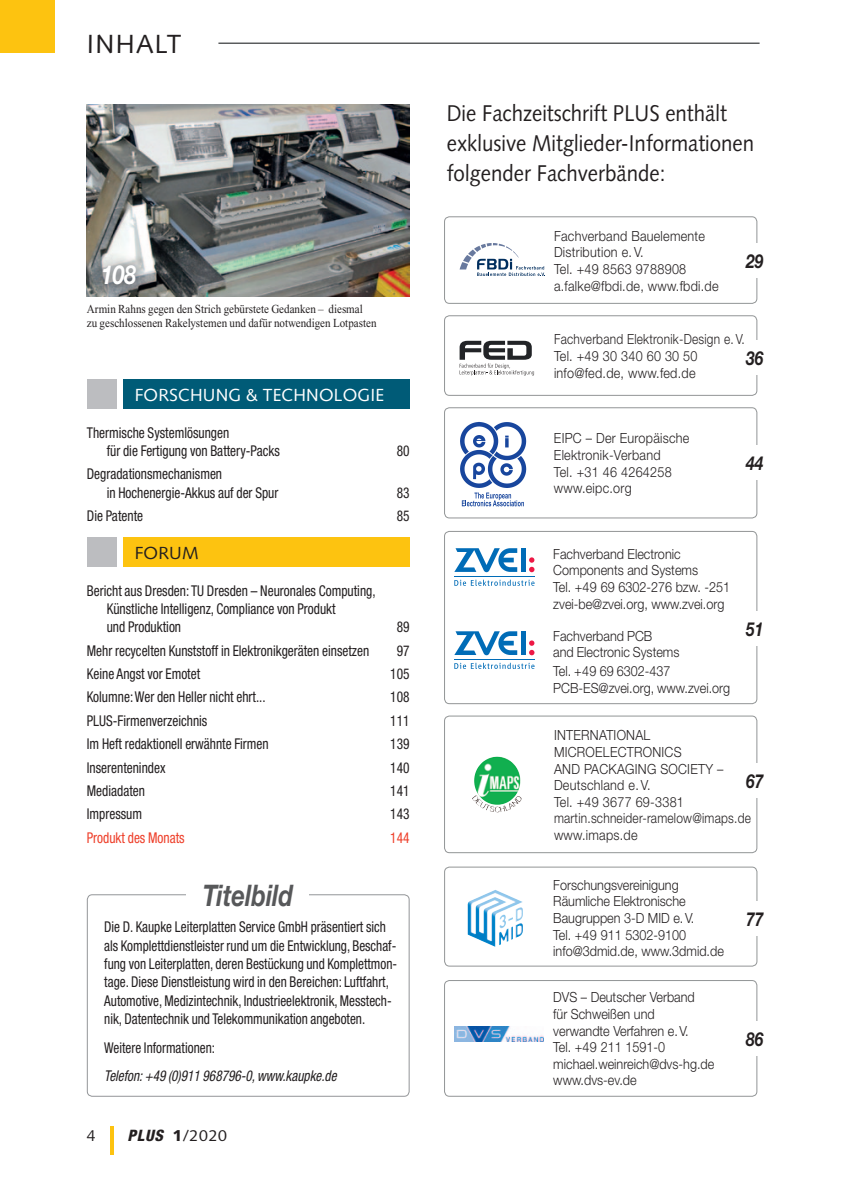
<style>
.page{position:relative;width:844px;height:1191px;background:#fff}
.page>*{position:absolute;margin:0;border:0;box-sizing:border-box;transform-origin:0 0}
.t1{font:italic 700 29.75px "Helvetica Neue";color:#57585a;scale:.8 1}
.t2{font:26.25px "Syntax";letter-spacing:.05em;color:#231f20}
.t3{font:italic 700 26.25px "Helvetica Neue";color:#fff;scale:.8 1}
.t4{font:22.75px/29.8px "Syntax";color:#231f20;scale:.9 1}
.t5{font:italic 700 19.25px "Helvetica Neue";color:#231f20;scale:.8 1}
.t6{font:17.5px "Syntax";letter-spacing:.01em;color:#fff}
.t7{font:17.5px "Syntax";letter-spacing:.01em;color:#231f20}
.t8{font:15.75px "Syntax";color:#231f20}
.t9{font:condensed 14.88px/18.4px "Helvetica Neue";color:#231f20;scale:.9 1}
.t10{font:condensed 14.88px/18.4px "Helvetica Neue";color:#231f20;scale:.89 1}
.t11{font:italic condensed 14.88px "Helvetica Neue";color:#231f20;scale:.89 1}
.t12{font:condensed 14.88px "Helvetica Neue";color:#ee3f2a;scale:.9 1}
.t13{font:300 14px/16.6px "Helvetica Neue";color:#231f20;scale:.9 1}
.t14{font:300 14px/16.6px "Helvetica Neue";letter-spacing:.02em;color:#231f20;scale:.9 1}
.t15{font:300 14px/16.6px "Helvetica Neue";letter-spacing:.02em;color:#231f20;scale:.85 1}
.t16{font:12.25px/14px "Times New Roman";color:#231f20;scale:.9 1}
.s1{font-family:"Helvetica Neue";font-weight:800;font-style:italic;font-stretch:condensed}
.s2{font-weight:900}
</style>
<div class="page">
<hr style="left:110px;top:1126px;width:3px;height:29px;background:#fdc310">
<div style="left:0;top:0;width:55px;height:53px;background:#fdc310"></div>
<hr style="left:218px;top:43px;width:541px;height:1px;background:#0b0e10">
<div style="left:444px;top:216px;width:313px;height:88px;border:1px solid #929596;border-radius:5px"></div>
<svg style="left:459px;top:243px;width:86px;height:33px"></svg>
<div style="left:736px;top:243px;width:69px;height:35px;background:#fff"></div>
<div style="left:444px;top:715px;width:313px;height:138px;border:1px solid #929596;border-radius:5px"></div>
<img style="left:474px;top:756px;width:22px;height:26px">
<div style="left:736px;top:762px;width:69px;height:35px;background:#fff"></div>
<div style="left:444px;top:980px;width:313px;height:116px;border:1px solid #929596;border-radius:5px"></div>
<img style="left:454px;top:1026px;width:89px;height:15px">
<div style="left:736px;top:1020px;width:69px;height:35px;background:#fff"></div>
<div style="left:444px;top:866px;width:313px;height:100px;border:1px solid #929596;border-radius:5px"></div>
<svg style="left:484px;top:890px;width:11px;height:5px"></svg>
<div style="left:736px;top:900px;width:69px;height:35px;background:#fff"></div>
<div style="left:444px;top:315px;width:313px;height:81px;border:1px solid #929596;border-radius:5px"></div>
<svg style="left:459px;top:341px;width:75px;height:34px"></svg>
<div style="left:736px;top:340px;width:69px;height:34px;background:#fff"></div>
<div style="left:444px;top:531px;width:313px;height:173px;border:1px solid #929596;border-radius:5px"></div>
<svg style="left:454px;top:548px;width:63px;height:24px"></svg>
<div style="left:520px;top:548px;width:5px;height:24px;background:#006cb7"></div>
<svg style="left:529px;top:557px;width:5px;height:15px"></svg>
<hr style="left:454px;top:575px;width:80px;height:1px;background:#006cb7">
<svg style="left:454px;top:579px;width:80px;height:7px"></svg>
<svg style="left:454px;top:631px;width:63px;height:24px"></svg>
<div style="left:520px;top:631px;width:5px;height:24px;background:#006cb7"></div>
<svg style="left:529px;top:640px;width:5px;height:15px"></svg>
<hr style="left:454px;top:659px;width:80px;height:1px;background:#006cb7">
<svg style="left:454px;top:663px;width:80px;height:6px"></svg>
<div style="left:736px;top:611px;width:69px;height:35px;background:#fff"></div>
<div style="left:123px;top:379px;width:286px;height:30px;background:#005b77"></div>
<div style="left:87px;top:379px;width:30px;height:30px;background:#bcbdc0"></div>
<div style="left:123px;top:537px;width:286px;height:30px;background:#fdc310"></div>
<div style="left:87px;top:537px;width:30px;height:30px;background:#bcbdc0"></div>
<div style="left:444px;top:407px;width:313px;height:111px;border:1px solid #929596;border-radius:5px"></div>
<div style="left:736px;top:445px;width:69px;height:35px;background:#fff"></div>
<svg style="left:460px;top:422px;width:66px;height:84px"></svg>
<div style="left:87px;top:894px;width:322px;height:202px;border:1px solid #939598;border-radius:5px"></div>
<div style="left:186px;top:876px;width:123px;height:35px;background:#fff"></div>
<img style="left:87px;top:104px;width:322px;height:192px">
<div style="left:93px;top:254px;width:54px;height:41px;background:#231f20;opacity:.75"></div>
<h2 class="t2" style="left:87px;top:28px;width:96px">INHALT</h2>
<h2 class="t3" style="left:101px;top:258px;width:45px">108</h2>
<p class="t16" style="left:87px;top:302px;width:323px">Armin Rahns gegen den Strich gebürstete Gedanken – diesmal<br>zu geschlossenen Rakelystemen und dafür notwendigen Lotpasten</p>
<p class="t6" style="left:135px;top:384px;width:251px">FORSCHUNG &amp; TECHNOLOGIE</p>
<p class="t9" style="left:107px;top:423px;width:194px;text-indent:-20px">Thermische Systemlösungen<br>für die Fertigung von Battery-Packs</p>
<p class="t9" style="left:107px;top:465px;width:192px;text-indent:-20px">Degradationsmechanismen<br>in Hochenergie-Akkus auf der Spur</p>
<p class="t9" style="left:396px;top:441px;width:16px">80</p>
<p class="t9" style="left:396px;top:483px;width:16px">83</p>
<p class="t9" style="left:87px;top:506px;width:64px">Die Patente</p>
<p class="t9" style="left:396px;top:506px;width:16px">85</p>
<p class="t7" style="left:135px;top:542px;width:65px">FORUM</p>
<p class="t9" style="left:107px;top:581px;width:300px;text-indent:-20px">Bericht aus Dresden: TU Dresden – Neuronales Computing,<br>Künstliche Intelligenz, Compliance von Produkt<br>und Produktion</p>
<p class="t9" style="left:396px;top:618px;width:16px">89</p>
<p class="t9" style="left:87px;top:641px;width:315px">Mehr recycelten Kunststoff in Elektronikgeräten einsetzen</p>
<p class="t9" style="left:396px;top:641px;width:16px">97</p>
<p class="t9" style="left:87px;top:664px;width:127px">Keine Angst vor Emotet</p>
<p class="t9" style="left:390px;top:664px;width:23px">105</p>
<p class="t9" style="left:87px;top:688px;width:200px">Kolumne: Wer den Heller nicht ehrt...</p>
<p class="t9" style="left:390px;top:688px;width:23px">108</p>
<p class="t9" style="left:87px;top:711px;width:135px">PLUS-Firmenverzeichnis</p>
<p class="t9" style="left:390px;top:711px;width:23px">111</p>
<p class="t9" style="left:87px;top:734px;width:203px">Im Heft redaktionell erwähnte Firmen</p>
<p class="t9" style="left:390px;top:734px;width:23px">139</p>
<p class="t9" style="left:87px;top:758px;width:89px">Inserentenindex</p>
<p class="t9" style="left:390px;top:758px;width:23px">140</p>
<p class="t9" style="left:87px;top:781px;width:66px">Mediadaten</p>
<p class="t9" style="left:390px;top:781px;width:23px">141</p>
<p class="t9" style="left:87px;top:804px;width:63px">Impressum</p>
<p class="t9" style="left:390px;top:804px;width:23px">143</p>
<p class="t12" style="left:87px;top:828px;width:110px">Produkt des Monats</p>
<p class="t12" style="left:390px;top:828px;width:23px">144</p>
<h1 class="t1" style="left:203px;top:876px;width:114px">Titelbild</h1>
<p class="t10" style="left:104px;top:917px;width:330px">Die D. Kaupke Leiterplatten Service GmbH präsentiert sich als Komplettdienstleister rund um die Entwicklung, Beschaf&shy;fung von Leiterplatten, deren Bestückung und Komplettmon&shy;tage. Diese Dienstleistung wird in den Bereichen: Luftfahrt, Automotive, Medizintechnik, Industrieelektronik, Messtech&shy;nik, Datentechnik und Telekommunikation angeboten.</p>
<p class="t10" style="left:104px;top:1038px;width:126px">Weitere Informationen:</p>
<p class="t11" style="left:104px;top:1067px;width:262px">Telefon: +49 (0)911 968796-0, www.kaupke.de</p>
<p class="t8" style="left:87px;top:1126px;width:10px">4</p>
<p class="t8" style="left:127px;top:1126px;width:101px"><span class="s1">PLUS</span> <span class="s2">1</span>/2020</p>
<h3 class="t4" style="left:446px;top:99px;width:343px">Die Fachzeitschrift PLUS enthält exklusive Mitglieder-Informationen folgender Fachverbände:</h3>
<p class="t14" style="left:554px;top:227px;width:184px">Fachverband Bauelemente<br>Distribution e. V.<br>Tel. +49 8563 9788908 a.falke@fbdi.de, www.fbdi.de</p>
<p class="t5" style="left:746px;top:249px;width:23px">29</p>
<p class="t15" style="left:554px;top:331px;width:226px">Fachverband Elektronik-Design e. V.<br>Tel. +49 30 340 60 30 50 info@fed.de, www.fed.de</p>
<p class="t5" style="left:746px;top:346px;width:23px">36</p>
<p class="t14" style="left:554px;top:430px;width:152px">EIPC – Der Europäische<br>Elektronik-Verband<br>Tel. +31 46 4264258 www.eipc.org</p>
<p class="t5" style="left:745px;top:451px;width:23px">44</p>
<p class="t13" style="left:553px;top:545px;width:198px">Fachverband Electronic<br>Components and Systems<br>Tel. +49 69 6302-276 bzw. -251 zvei-be@zvei.org, www.zvei.org</p>
<p class="t13" style="left:553px;top:627px;width:142px">Fachverband PC B<br>and Electronic Systems</p>
<p class="t13" style="left:553px;top:662px;width:198px">Tel. +49 69 6302-437<br>PCB-ES@zvei.org, www.zvei.org</p>
<p class="t5" style="left:746px;top:617px;width:23px">51</p>
<p class="t14" style="left:554px;top:726px;width:220px">Internati onal<br>Microelectronics<br>and packaging society –<br>Deutschland e. V.<br>Tel. +49 3677 69-3381 martin.schneider-ramelow@imaps.de www.imaps.de</p>
<p class="t5" style="left:746px;top:768px;width:23px">67</p>
<p class="t13" style="left:553px;top:876px;width:191px">Forschungsvereinigung<br>Räumliche Elektronische<br>Baugruppen 3-D MID e.V.<br>Tel. +49 911 5302-9100 info@3dmid.de, www.3dmid.de</p>
<p class="t13" style="left:553px;top:988px;width:180px">DVS – Deutscher Verband<br>für Schweißen und verwandte Verfahren e.V.<br>Tel. +49 211 1591-0 michael.weinreich@dvs-hg.de www.dvs-ev.de</p>
<p class="t5" style="left:746px;top:906px;width:23px">77</p>
<p class="t5" style="left:746px;top:1026px;width:23px">86</p>
</div>
